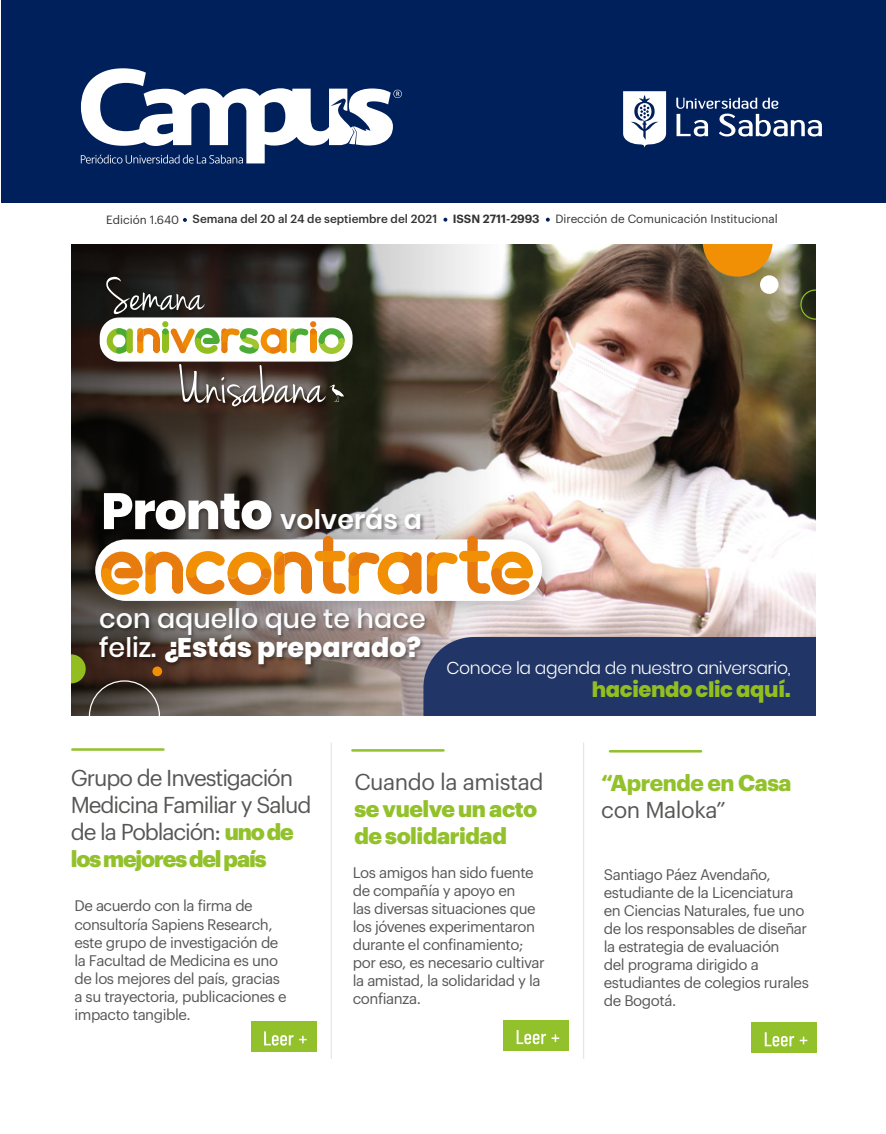
<style>
.page{position:relative;width:886px;height:1134px;background:#fff}
.page>*{position:absolute;margin:0;border:0;box-sizing:border-box;transform-origin:0 0}
.t1{font:50.25px "Jenna Sue";color:#fff}
.t2{font:500 26.88px/29.2px "Poppins";color:#fff}
.t3{font:600 26.88px "Poppins";color:#fff}
.t4{font:22.5px/27px "Graphik";letter-spacing:-.05em;color:#575756}
.t5{font:900 22.5px/27px "Graphik";letter-spacing:-.02em;color:#92c12b}
.t6{font:22.5px "Graphik";letter-spacing:-.02em;color:#575756}
.t7{font:700 22.5px "Graphik";letter-spacing:-.02em;color:#92c12b}
.t8{font:800 21.12px "Poppins";letter-spacing:-.02em;color:#93be20}
.t9{font:300 17.12px "Poppins";letter-spacing:-.02em;color:#fff}
.t10{font:15px/18px "Graphik";letter-spacing:-.03em;color:#575756}
.t11{font:500 11.62px "Graphik";color:#333}
.t12{font:11.62px "Graphik";color:#333}
.t13{font:600 11.62px "Graphik";letter-spacing:-.005em;color:#333}
.s1{font-weight:400}
.s2{font-weight:800;font-size:50.88px}
.s3{font-weight:800}
.s4{font-weight:900;color:#92c12b}
</style>
<div class="page">
<img style="left:507px;top:245px;width:308px;height:392px">
<svg style="left:71px;top:245px;width:436px;height:409px"></svg>
<img style="left:97px;top:631px;width:367px;height:84px">
<img style="left:99px;top:483px;width:343px;height:34px">
<img style="left:71px;top:517px;width:500px;height:114px">
<div style="left:95px;top:539px;width:447px;height:62px;background:#fff;border-radius:31px"></div>
<svg style="left:101px;top:541px;width:240px;height:54px"></svg>
<div style="left:323px;top:551px;width:10px;height:10px;background:#f19004"></div>
<div style="left:323px;top:536px;width:10px;height:10px;background:#e87b0e;border-radius:50%"></div>
<div style="left:335px;top:551px;width:11px;height:10px;background:#f19004;border-radius:50%"></div>
<div style="left:335px;top:583px;width:11px;height:10px;background:#e87b0e;border-radius:50%"></div>
<svg style="left:349px;top:551px;width:72px;height:43px"></svg>
<div style="left:411px;top:552px;width:10px;height:11px;background:#e87b0e;border-radius:50%"></div>
<div style="left:411px;top:584px;width:10px;height:10px;background:#e87b0e;border-radius:50%"></div>
<div style="left:467px;top:536px;width:11px;height:10px;background:#e87b0e;border-radius:50%"></div>
<svg style="left:427px;top:541px;width:106px;height:54px"></svg>
<div style="left:519px;top:580px;width:10px;height:10px;background:#e87b0e;border-radius:50%"></div>
<svg style="left:800px;top:289px;width:15px;height:31px"></svg>
<svg style="left:152px;top:666px;width:10px;height:10px"></svg>
<svg style="left:71px;top:654px;width:89px;height:61px"></svg>
<svg style="left:703px;top:245px;width:70px;height:32px"></svg>
<img style="left:76px;top:295px;width:305px;height:97px">
<div style="left:100px;top:317px;width:253px;height:45px;background:#fff;border-radius:20px"></div>
<img style="left:103px;top:265px;width:255px;height:71px">
<img style="left:176px;top:362px;width:174px;height:51px">
<svg style="left:179px;top:364px;width:165px;height:42px"></svg>
<svg style="left:104px;top:321px;width:241px;height:33px"></svg>
<div style="left:318px;top:338px;width:7px;height:6px;background:#4bab35;border-radius:50%"></div>
<div style="left:338px;top:338px;width:7px;height:6px;background:#a0c62f;border-radius:50%"></div>
<div style="left:423px;top:637px;width:392px;height:78px;background:#213667"></div>
<div style="left:760px;top:275px;width:18px;height:19px;background:#fff;border-radius:50%"></div>
<svg style="left:183px;top:218px;width:4px;height:4px"></svg>
<svg style="left:443px;top:218px;width:4px;height:4px"></svg>
<svg style="left:546px;top:218px;width:4px;height:4px"></svg>
<div style="left:1px;top:0;width:885px;height:202px;background:#00205b"></div>
<svg style="left:81px;top:68px;width:321px;height:96px"></svg>
<svg style="left:623px;top:91px;width:43px;height:57px"></svg>
<svg style="left:676px;top:98px;width:146px;height:38px"></svg>
<div style="left:751px;top:1022px;width:66px;height:31px;background:#92c12b"></div>
<svg style="left:800px;top:1037px;width:7px;height:7px"></svg>
<svg style="left:765px;top:1032px;width:29px;height:14px"></svg>
<div style="left:503px;top:1020px;width:66px;height:30px;background:#92c12b"></div>
<svg style="left:517px;top:1030px;width:42px;height:14px"></svg>
<div style="left:251px;top:1021px;width:65px;height:31px;background:#92c12b"></div>
<svg style="left:264px;top:1031px;width:43px;height:14px"></svg>
<hr style="left:610px;top:750px;width:91px;height:2px;background:#92c12b">
<hr style="left:352px;top:749px;width:91px;height:3px;background:#92c12b">
<hr style="left:72px;top:748px;width:91px;height:3px;background:#92c12b">
<hr style="left:583px;top:743px;width:1px;height:316px;background:#e6e6e6">
<hr style="left:331px;top:743px;width:1px;height:316px;background:#e6e6e6">
<p class="t11" style="left:106px;top:210px;width:333px"><span class="s1">Edición 1.640</span> Semana del 20 al 24 de septiembre del 2021</p>
<p class="t13" style="left:453px;top:210px;width:88px">ISSN 2711-2993</p>
<p class="t12" style="left:555px;top:210px;width:224px">Dirección de Comunicación Institucional</p>
<h1 class="t1" style="left:107px;top:266px;width:99px">Semana</h1>
<h2 class="t3" style="left:101px;top:504px;width:322px"><span class="s2">Pronto</span> volverás a</h2>
<h2 class="t2" style="left:99px;top:604px;width:328px">con aquello que te hace feliz. <span class="s3">¿Estás preparado?</span></h2>
<p class="t9" style="left:446px;top:658px;width:346px">Conoce la agenda de nuestro aniversario,</p>
<h3 class="t8" style="left:592px;top:677px;width:200px">haciendo clic aquí.</h3>
<h3 class="t4" style="left:71px;top:763px;width:242px">Grupo de Investigación<br>Medicina Familiar y Salud de la Población: <span class="s4">uno de los mejores del país</span></h3>
<h3 class="t6" style="left:354px;top:765px;width:191px">Cuando la amistad</h3>
<h3 class="t5" style="left:354px;top:793px;width:184px">se vuelve un acto de solidaridad</h3>
<p class="t10" style="left:353px;top:862px;width:194px">Los amigos han sido fuente de compañía y apoyo en<br>las diversas situaciones que los jóvenes experimentaron durante el confinamiento; por eso, es necesario cultivar la amistad, la solidaridad y la confianza.</p>
<p class="t10" style="left:74px;top:896px;width:214px">De acuerdo con la firma de consultoría Sapiens Research, este grupo de investigación de la Facultad de Medicina es uno de los mejores del país, gracias a su trayectoria, publicaciones e impacto tangible.</p>
<h3 class="t7" style="left:601px;top:766px;width:192px">“Aprende en Casa</h3>
<h3 class="t6" style="left:601px;top:793px;width:126px">con Maloka”</h3>
<p class="t10" style="left:604px;top:864px;width:207px">Santiago Páez Avendaño, estudiante de la Licenciatura en Ciencias Naturales, fue uno de los responsables de diseñar la estrategia de evaluación<br>del programa dirigido a estudiantes de colegios rurales de Bogotá.</p>
</div>
